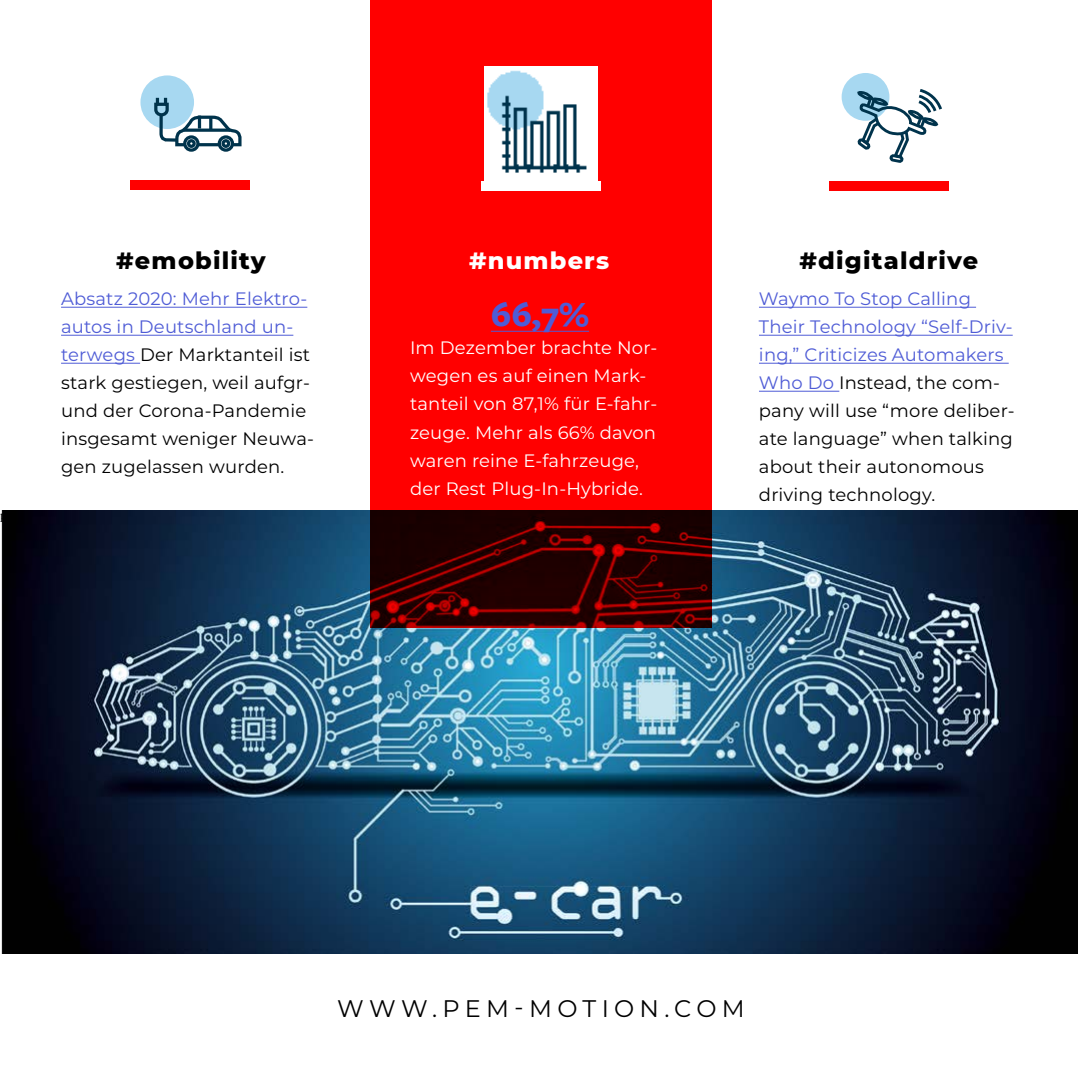
<style>
.page{position:relative;width:1080px;height:1080px;background:#fff}
.page>*{position:absolute;margin:0;border:0;box-sizing:border-box;transform-origin:0 0}
.t1{font:700 36px "Freight Sans Pro";color:#4f5cd6}
.t2{font:800 24px "Montserrat";letter-spacing:.05em;color:#000}
.t3{font:24px "Montserrat";letter-spacing:.22em;color:#000}
.t4{font:800 24px "Montserrat";letter-spacing:.05em;color:#fff}
.t5{font:18px/28px "Montserrat";letter-spacing:.01em;color:#000}
.t6{font:18px/28px "Montserrat";letter-spacing:.01em;color:#fff}
.s1{color:#4f5cd6}
</style>
<div class="page">
<img style="left:1px;top:510px;width:1077px;height:444px">
<svg style="left:370px;top:0;width:342px;height:628px;background:#d60000"></svg>
<div style="left:130px;top:180px;width:120px;height:10px;background:#f00"></div>
<div style="left:481px;top:181px;width:120px;height:9px;background:#fff"></div>
<div style="left:140px;top:75px;width:54px;height:54px;background:#a7d8f1;border-radius:50%"></div>
<div style="left:218px;top:135px;width:16px;height:17px;border:3px solid #00334c;border-radius:50%"></div>
<div style="left:183px;top:135px;width:17px;height:17px;border:3px solid #00334c;border-radius:50%"></div>
<svg style="left:153px;top:98px;width:89px;height:50px"></svg>
<div style="left:829px;top:181px;width:120px;height:9px;background:#f00"></div>
<div style="left:842px;top:73px;width:47px;height:48px;background:#a7d8f1;border-radius:50%"></div>
<svg style="left:855px;top:87px;width:87px;height:76px"></svg>
<img style="left:484px;top:66px;width:114px;height:114px">
<hr style="left:61px;top:307px;width:246px;height:1px;background:#4f5cd6">
<hr style="left:61px;top:335px;width:232px;height:1px;background:#4f5cd6">
<hr style="left:61px;top:363px;width:79px;height:1px;background:#4f5cd6">
<hr style="left:491px;top:331px;width:98px;height:1px;background:#4f5cd6">
<hr style="left:759px;top:307px;width:217px;height:1px;background:#4f5cd6">
<hr style="left:759px;top:335px;width:254px;height:1px;background:#4f5cd6">
<hr style="left:759px;top:363px;width:250px;height:1px;background:#4f5cd6">
<hr style="left:759px;top:391px;width:80px;height:1px;background:#4f5cd6">
<h2 class="t2" style="left:116px;top:243px;width:151px">#emobility</h2>
<h2 class="t4" style="left:469px;top:243px;width:142px">#numbers</h2>
<h2 class="t2" style="left:800px;top:243px;width:180px">#digitaldrive</h2>
<p class="t5" style="left:61px;top:284px;width:254px"><span class="s1">Absatz 2020: Mehr Elektro&shy;autos in Deutschland un&shy;terwegs</span> Der Marktanteil ist stark gestiegen, weil aufgr&shy;und der Corona-Pandemie insgesamt weniger Neuwa&shy;gen zugelassen wurden.</p>
<h1 class="t1" style="left:491px;top:290px;width:100px">66,7%</h1>
<p class="t6" style="left:410px;top:333px;width:249px">Im Dezember brachte Nor&shy;wegen es auf einen Mark&shy;tanteil von 87,1% für E-fahr&shy;zeuge. Mehr als 66% davon waren reine E-fahrzeuge, der Rest Plug-In-Hybride.</p>
<p class="t5" style="left:759px;top:284px;width:257px"><span class="s1">Waymo To Stop Calling<br>Their Technology “Self-Driv&shy;ing,” Criticizes Automakers<br>Who Do</span> Instead, the com&shy;pany will use “more deliber&shy;ate language” when talking about their autonomous driving technology.</p>
<h2 class="t3" style="left:337px;top:992px;width:409px">WWW.PEM-MOTION.COM</h2>
</div>
